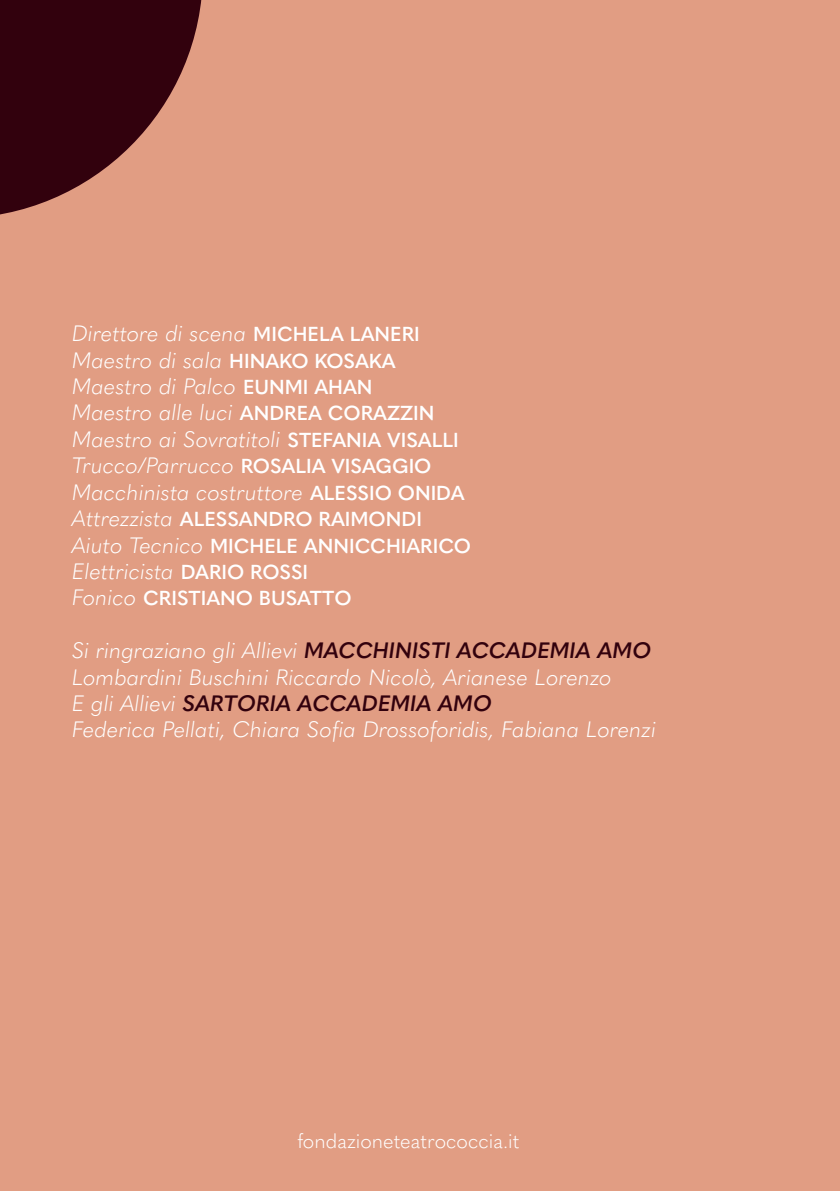
<style>
.page{position:relative;width:840px;height:1191px;background:#fff}
.page>*{position:absolute;margin:0;border:0;box-sizing:border-box;transform-origin:0 0}
.t1{font:italic 300 22px/26.4px "Quasimoda";color:#fff}
.t2{font:600 20px/26.4px "Quasimoda";color:#fff}
.t3{font:300 20px "Quasimoda";color:#fff}
.s1{font-weight:600;font-style:normal;font-size:20px}
.s2{font-weight:300;font-style:italic;font-size:22px}
.s3{font-weight:600;color:#32010d}
</style>
<div class="page">
<div style="left:0;top:0;width:839px;height:1191px;background:#e19d83"></div>
<svg style="left:0;top:0;width:202px;height:215px;fill:#32010d"></svg>
<p class="t1" style="left:72px;top:319px;width:394px">Direttore di scena <span class="s1">MICHELA LANERI </span>Maestro di sala <span class="s1">HINAKO KOSAKA </span>Maestro di Palco <span class="s1">EUNMI AHAN<br></span>Maestro alle luci <span class="s1">ANDREA CORAZZIN </span>Maestro ai Sovratitoli <span class="s1">STEFANIA VISALLI </span>Trucco/Parrucco <span class="s1">ROSALIA VISAGGIO </span>Macchinista costruttore <span class="s1">ALESSIO ONIDA</span></p>
<p class="t2" style="left:72px;top:504px;width:400px"><span class="s2">Attrezzista</span> ALESSANDRO RAIMONDI<br><span class="s2">Aiuto Tecnico</span> MICHELE ANNICCHIARICO</p>
<p class="t1" style="left:72px;top:556px;width:237px">Elettricista <span class="s1">DARIO ROSSI</span></p>
<p class="t2" style="left:72px;top:583px;width:281px"><span class="s2">Fonico</span> CRISTIANO BUSATTO</p>
<p class="t1" style="left:72px;top:636px;width:585px">Si ringraziano gli Allievi <span class="s3">MACCHINISTI ACCADEMIA AMO </span>Lombardini Buschini Riccardo Nicolò, Arianese Lorenzo<br>E gli Allievi <span class="s3">SARTORIA ACCADEMIA AMO<br></span>Federica Pellati, Chiara Sofia Drossoforidis, Fabiana Lorenzi</p>
<p class="t3" style="left:297px;top:1125px;width:223px">fondazioneteatrococcia.it</p>
</div>
